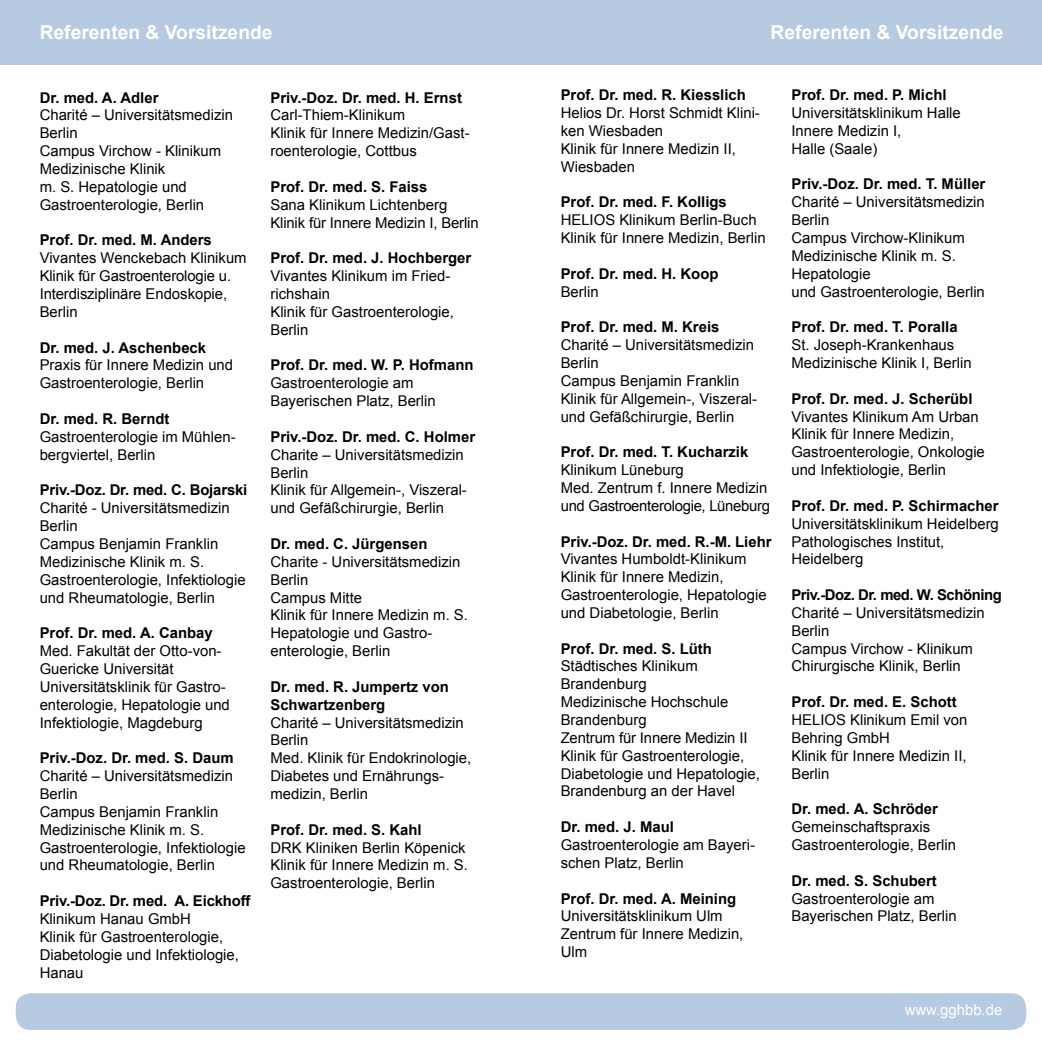
<style>
.page{position:relative;width:1042px;height:1042px;background:#fff}
.page>*{position:absolute;margin:0;border:0;box-sizing:border-box;transform-origin:0 0}
.t1{font:700 19.25px "Arial";color:#fff}
.t2{font:14.88px/17.8px "Arial";color:#000}
.t3{font:700 14.88px/17.8px "Arial";color:#000}
.t4{font:700 14.88px "Arial";letter-spacing:-.03em;color:#000}
.t5{font:14.88px "Arial";color:#fff}
</style>
<div class="page">
<div style="left:0;top:0;width:1042px;height:64px;background:#b6cae1"></div>
<div style="left:15px;top:993px;width:1012px;height:37px;background:#b6cae1"></div>
<p class="t1" style="left:40px;top:19px;width:234px">Referenten &amp; Vorsitzende</p>
<p class="t3" style="left:40px;top:89px;width:120px">Dr. med. A. Adler</p>
<p class="t2" style="left:40px;top:106px;width:195px">Charité – Universitätsmedizin<br>Berlin<br>Campus Virchow - Klinikum<br>Medizinische Klinik<br>m. S. Hepatologie und<br>Gastroenterologie, Berlin</p>
<p class="t3" style="left:40px;top:232px;width:174px">Prof. Dr. med. M. Anders</p>
<p class="t2" style="left:40px;top:249px;width:208px">Vivantes Wenckebach Klinikum<br>Klinik für Gastroenterologie u.<br>Interdisziplinäre Endoskopie,<br>Berlin</p>
<p class="t3" style="left:40px;top:339px;width:168px">Dr. med. J. Aschenbeck</p>
<p class="t2" style="left:40px;top:356px;width:195px">Praxis für Innere Medizin und<br>Gastroenterologie, Berlin</p>
<p class="t3" style="left:40px;top:410px;width:131px">Dr. med. R. Berndt</p>
<p class="t2" style="left:40px;top:428px;width:197px">Gastroenterologie im Mühlen&shy;bergviertel, Berlin</p>
<p class="t3" style="left:40px;top:482px;width:209px">Priv.-Doz. Dr. med. C. Bojarski</p>
<p class="t2" style="left:40px;top:499px;width:207px">Charité - Universitätsmedizin<br>Berlin<br>Campus Benjamin Franklin<br>Medizinische Klinik m. S.<br>Gastroenterologie, Infektiologie und Rheumatologie, Berlin</p>
<p class="t3" style="left:40px;top:624px;width:175px">Prof. Dr. med. A. Canbay</p>
<p class="t2" style="left:40px;top:642px;width:192px">Med. Fakultät der Otto-von-<br>Guericke Universität<br>Universitätsklinik für Gastro&shy;enterologie, Hepatologie und<br>Infektiologie, Magdeburg</p>
<p class="t3" style="left:40px;top:749px;width:195px">Priv.-Doz. Dr. med. S. Daum</p>
<p class="t2" style="left:40px;top:767px;width:207px">Charité – Universitätsmedizin<br>Berlin<br>Campus Benjamin Franklin<br>Medizinische Klinik m. S.<br>Gastroenterologie, Infektiologie und Rheumatologie, Berlin</p>
<p class="t3" style="left:40px;top:892px;width:212px">Priv.-Doz. Dr. med. A. Eickhoff</p>
<p class="t2" style="left:40px;top:910px;width:201px">Klinikum Hanau GmbH<br>Klinik für Gastroenterologie,<br>Diabetologie und Infektiologie,<br>Hanau</p>
<p class="t3" style="left:270px;top:89px;width:193px">Priv.-Doz. Dr. med. H. Ernst</p>
<p class="t2" style="left:270px;top:106px;width:201px">Carl-Thiem-Klinikum<br>Klinik für Innere Medizin/Gast&shy;roenterologie, Cottbus</p>
<p class="t3" style="left:270px;top:178px;width:159px">Prof. Dr. med. S. Faiss</p>
<p class="t2" style="left:270px;top:196px;width:210px">Sana Klinikum Lichtenberg<br>Klinik für Innere Medizin I, Berlin</p>
<p class="t3" style="left:270px;top:250px;width:202px">Prof. Dr. med. J. Hochberger</p>
<p class="t2" style="left:270px;top:267px;width:185px">Vivantes Klinikum im Fried&shy;richshain<br>Klinik für Gastroenterologie,<br>Berlin</p>
<p class="t3" style="left:270px;top:357px;width:205px">Prof. Dr. med. W. P. Hofmann</p>
<p class="t2" style="left:270px;top:374px;width:167px">Gastroenterologie am<br>Bayerischen Platz, Berlin</p>
<p class="t3" style="left:270px;top:428px;width:206px">Priv.-Doz. Dr. med. C. Holmer</p>
<p class="t2" style="left:270px;top:446px;width:198px">Charite – Universitätsmedizin<br>Berlin<br>Klinik für Allgemein-, Viszeral&shy;und Gefäßchirurgie, Berlin</p>
<p class="t3" style="left:270px;top:535px;width:159px">Dr. med. C. Jürgensen</p>
<p class="t2" style="left:270px;top:553px;width:199px">Charite - Universitätsmedizin<br>Berlin<br>Campus Mitte<br>Klinik für Innere Medizin m. S.<br>Hepatologie und Gastro&shy;enterologie, Berlin</p>
<p class="t3" style="left:270px;top:678px;width:180px">Dr. med. R. Jumpertz von<br>Schwartzenberg</p>
<p class="t2" style="left:270px;top:713px;width:202px">Charité – Universitätsmedizin<br>Berlin<br>Med. Klinik für Endokrinologie,<br>Diabetes und Ernährungs&shy;medizin, Berlin</p>
<p class="t3" style="left:270px;top:821px;width:153px">Prof. Dr. med. S. Kahl</p>
<p class="t2" style="left:270px;top:838px;width:199px">DRK Kliniken Berlin Köpenick<br>Klinik für Innere Medizin m. S.<br>Gastroenterologie, Berlin</p>
<p class="t1" style="left:770px;top:19px;width:234px">Referenten &amp; Vorsitzende</p>
<p class="t3" style="left:561px;top:86px;width:187px">Prof. Dr. med. R. Kiesslich</p>
<p class="t2" style="left:561px;top:104px;width:201px">Helios Dr. Horst Schmidt Klini&shy;ken Wiesbaden<br>Klinik für Innere Medizin II,<br>Wiesbaden</p>
<p class="t3" style="left:561px;top:194px;width:168px">Prof. Dr. med. F. Kolligs</p>
<p class="t2" style="left:561px;top:211px;width:207px">HELIOS Klinikum Berlin-Buch<br>Klinik für Innere Medizin, Berlin</p>
<p class="t3" style="left:561px;top:265px;width:159px">Prof. Dr. med. H. Koop</p>
<p class="t2" style="left:561px;top:282px;width:40px">Berlin</p>
<p class="t3" style="left:561px;top:318px;width:160px">Prof. Dr. med. M. Kreis</p>
<p class="t2" style="left:561px;top:336px;width:198px">Charité – Universitätsmedizin<br>Berlin<br>Campus Benjamin Franklin<br>Klinik für Allgemein-, Viszeral&shy;und Gefäßchirurgie, Berlin</p>
<p class="t3" style="left:561px;top:443px;width:189px">Prof. Dr. med. T. Kucharzik</p>
<p class="t2" style="left:561px;top:461px;width:211px">Klinikum Lüneburg<br>Med. Zentrum f. Innere Medizin und Gastroenterologie, Lüneburg</p>
<p class="t3" style="left:561px;top:533px;width:212px">Priv.-Doz. Dr. med. R.-M. Liehr</p>
<p class="t2" style="left:561px;top:550px;width:207px">Vivantes Humboldt-Klinikum<br>Klinik für Innere Medizin,<br>Gastroenterologie, Hepatologie und Diabetologie, Berlin</p>
<p class="t3" style="left:561px;top:640px;width:153px">Prof. Dr. med. S. Lüth</p>
<p class="t2" style="left:561px;top:657px;width:201px">Städtisches Klinikum<br>Brandenburg<br>Medizinische Hochschule<br>Brandenburg<br>Zentrum für Innere Medizin II<br>Klinik für Gastroenterologie,<br>Diabetologie und Hepatologie,<br>Brandenburg an der Havel</p>
<p class="t3" style="left:561px;top:818px;width:115px">Dr. med. J. Maul</p>
<p class="t2" style="left:561px;top:836px;width:196px">Gastroenterologie am Bayeri&shy;schen Platz, Berlin</p>
<p class="t3" style="left:561px;top:890px;width:177px">Prof. Dr. med. A. Meining</p>
<p class="t2" style="left:561px;top:907px;width:184px">Universitätsklinikum Ulm<br>Zentrum für Innere Medizin,<br>Ulm</p>
<p class="t3" style="left:791px;top:86px;width:157px">Prof. Dr. med. P. Michl</p>
<p class="t2" style="left:791px;top:104px;width:171px">Universitätsklinikum Halle<br>Innere Medizin I,<br>Halle (Saale)</p>
<p class="t3" style="left:791px;top:176px;width:195px">Priv.-Doz. Dr. med. T. Müller</p>
<p class="t2" style="left:791px;top:193px;width:195px">Charité – Universitätsmedizin<br>Berlin<br>Campus Virchow-Klinikum<br>Medizinische Klinik m. S.<br>Hepatologie<br>und Gastroenterologie, Berlin</p>
<p class="t3" style="left:791px;top:318px;width:168px">Prof. Dr. med. T. Poralla</p>
<p class="t2" style="left:791px;top:336px;width:182px">St. Joseph-Krankenhaus<br>Medizinische Klinik I, Berlin</p>
<p class="t3" style="left:791px;top:390px;width:183px">Prof. Dr. med. J. Scherübl</p>
<p class="t2" style="left:791px;top:407px;width:195px">Vivantes Klinikum Am Urban<br>Klinik für Innere Medizin,<br>Gastroenterologie, Onkologie und Infektiologie, Berlin</p>
<p class="t3" style="left:791px;top:497px;width:209px">Prof. Dr. med. P. Schirmacher</p>
<p class="t2" style="left:791px;top:515px;width:209px">Universitätsklinikum Heidelberg<br>Pathologisches Institut,<br>Heidelberg</p>
<p class="t4" style="left:791px;top:585px;width:212px">Priv.-Doz. Dr. med. W. Schöning</p>
<p class="t2" style="left:791px;top:604px;width:195px">Charité – Universitätsmedizin<br>Berlin<br>Campus Virchow - Klinikum<br>Chirurgische Klinik, Berlin</p>
<p class="t3" style="left:791px;top:693px;width:167px">Prof. Dr. med. E. Schott</p>
<p class="t2" style="left:791px;top:711px;width:178px">HELIOS Klinikum Emil von<br>Behring GmbH<br>Klinik für Innere Medizin II,<br>Berlin</p>
<p class="t3" style="left:791px;top:800px;width:148px">Dr. med. A. Schröder</p>
<p class="t2" style="left:791px;top:818px;width:166px">Gemeinschaftspraxis<br>Gastroenterologie, Berlin</p>
<p class="t3" style="left:791px;top:872px;width:147px">Dr. med. S. Schubert</p>
<p class="t2" style="left:791px;top:889px;width:167px">Gastroenterologie am<br>Bayerischen Platz, Berlin</p>
<p class="t5" style="left:904px;top:1000px;width:99px">www.gghbb.de</p>
</div>
